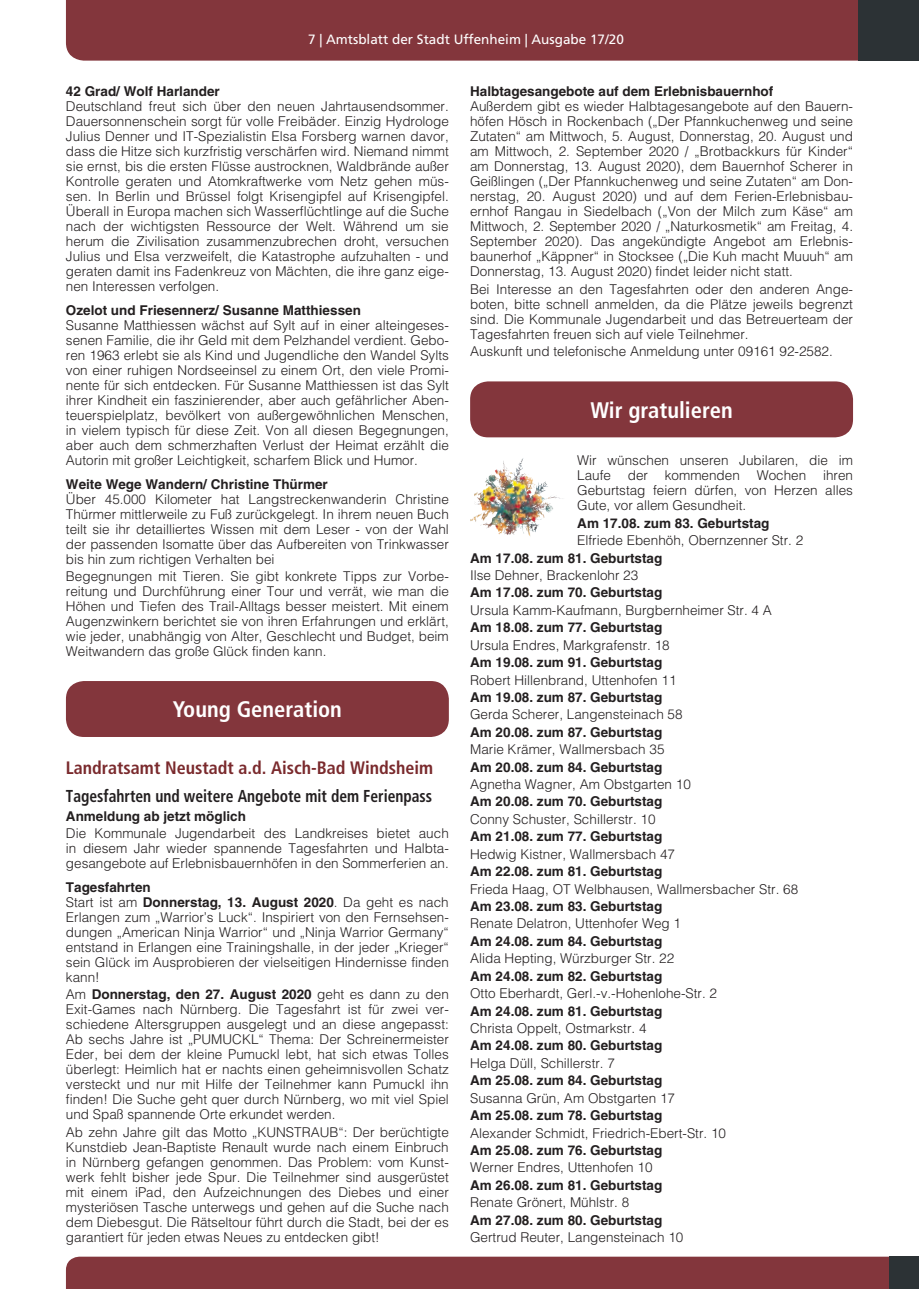
<style>
.page{position:relative;width:919px;height:1289px;background:#fff}
.page>*{position:absolute;margin:0;border:0;box-sizing:border-box;transform-origin:0 0}
.t1{font:700 condensed 22.5px "Frutiger LT";color:#fff}
.t2{font:700 condensed 18px "Frutiger LT";color:#7a2a2d}
.t3{font:700 condensed 17.25px "Frutiger LT";color:#231f20;scale:.9 1}
.t4{font:300 13.5px/15px "Helvetica LT";color:#231f20;text-align:justify}
.t5{font:700 13.5px "Helvetica LT";color:#231f20}
.t6{font:13.5px "Frutiger LT";color:#fff}
.s1{font-weight:700}
</style>
<div class="page">
<div style="left:66px;top:1256px;width:823px;height:32px;background:#83363c"></div>
<div style="left:889px;top:1256px;width:29px;height:32px;background:#2c3235"></div>
<div style="left:66px;top:0;width:792px;height:61px;background:#83363c"></div>
<div style="left:858px;top:0;width:60px;height:61px;background:#2c3235"></div>
<div style="left:470px;top:381px;width:383px;height:56px;background:#83363c;border-radius:18px"></div>
<img style="left:503px;top:458px;width:20px;height:23px">
<div style="left:66px;top:681px;width:383px;height:56px;background:#83363c;border-radius:18px"></div>
<p class="t6" style="left:308px;top:32px;width:317px">7 | Amtsblatt der Stadt Uffenheim | Ausgabe 17/20</p>
<p class="t5" style="left:470px;top:83px;width:305px">Halbtagesangebote auf dem Erlebnisbauernhof</p>
<p class="t4" style="left:470px;top:99px;width:384px">Außerdem gibt es wieder Halbtagesangebote auf den Bauern&shy;höfen Hösch in Rockenbach („Der Pfannkuchenweg und seine Zutaten“ am Mittwoch, 5. August, Donnerstag, 20. August und am Mittwoch, 2. September 2020 / „Brotbackkurs für Kinder“ am Donnerstag, 13. August 2020), dem Bauernhof Scherer in Geißlingen („Der Pfannkuchenweg und seine Zutaten“ am Don&shy;nerstag, 20. August 2020) und auf dem Ferien-Erlebnisbau&shy;ernhof Rangau in Siedelbach („Von der Milch zum Käse“ am Mittwoch, 2. September 2020 / „Naturkosmetik“ am Freitag, 4.<br>September 2020). Das angekündigte Angebot am Erlebnis&shy;baunerhof „Käppner“ in Stocksee („Die Kuh macht Muuuh“ am Donnerstag, 13. August 2020) findet leider nicht statt.</p>
<p class="t4" style="left:470px;top:281px;width:384px">Bei Interesse an den Tagesfahrten oder den anderen Ange&shy;boten, bitte schnell anmelden, da die Plätze jeweils begrenzt sind. Die Kommunale Jugendarbeit und das Betreuerteam der Tagesfahrten freuen sich auf viele Teilnehmer.</p>
<p class="t4" style="left:470px;top:343px;width:364px">Auskunft und telefonische Anmeldung unter 09161 92-2582.</p>
<p class="t5" style="left:66px;top:83px;width:155px">42 Grad/ Wolf Harlander</p>
<p class="t4" style="left:66px;top:98px;width:384px">Deutschland freut sich über den neuen Jahrtausendsommer.<br>Dauersonnenschein sorgt für volle Freibäder. Einzig Hydrologe Julius Denner und IT-Spezialistin Elsa Forsberg warnen davor, dass die Hitze sich kurzfristig verschärfen wird. Niemand nimmt sie ernst, bis die ersten Flüsse austrocknen, Waldbrände außer Kontrolle geraten und Atomkraftwerke vom Netz gehen müs&shy;sen. In Berlin und Brüssel folgt Krisengipfel auf Krisengipfel.<br>Überall in Europa machen sich Wasserflüchtlinge auf die Suche nach der wichtigsten Ressource der Welt. Während um sie herum die Zivilisation zusammenzubrechen droht, versuchen Julius und Elsa verzweifelt, die Katastrophe aufzuhalten - und geraten damit ins Fadenkreuz von Mächten, die ihre ganz eige&shy;nen Interessen verfolgen.</p>
<p class="t5" style="left:66px;top:302px;width:296px">Ozelot und Friesennerz/ Susanne Matthiessen</p>
<p class="t4" style="left:66px;top:317px;width:384px">Susanne Matthiessen wächst auf Sylt auf in einer alteingeses&shy;senen Familie, die ihr Geld mit dem Pelzhandel verdient. Gebo&shy;ren 1963 erlebt sie als Kind und Jugendliche den Wandel Sylts von einer ruhigen Nordseeinsel zu einem Ort, den viele Promi&shy;nente für sich entdecken. Für Susanne Matthiessen ist das Sylt ihrer Kindheit ein faszinierender, aber auch gefährlicher Aben&shy;teuerspielplatz, bevölkert von außergewöhnlichen Menschen, in vielem typisch für diese Zeit. Von all diesen Begegnungen, aber auch dem schmerzhaften Verlust der Heimat erzählt die Autorin mit großer Leichtigkeit, scharfem Blick und Humor.</p>
<p class="t5" style="left:66px;top:476px;width:263px">Weite Wege Wandern/ Christine Thürmer</p>
<p class="t4" style="left:66px;top:491px;width:384px">Über 45.000 Kilometer hat Langstreckenwanderin Christine Thürmer mittlerweile zu Fuß zurückgelegt. In ihrem neuen Buch teilt sie ihr detailliertes Wissen mit dem Leser - von der Wahl der passenden Isomatte über das Aufbereiten von Trinkwasser bis hin zum richtigen Verhalten bei</p>
<p class="t4" style="left:66px;top:568px;width:384px">Begegnungen mit Tieren. Sie gibt konkrete Tipps zur Vorbe&shy;reitung und Durchführung einer Tour und verrät, wie man die Höhen und Tiefen des Trail-Alltags besser meistert. Mit einem Augenzwinkern berichtet sie von ihren Erfahrungen und erklärt, wie jeder, unabhängig von Alter, Geschlecht und Budget, beim Weitwandern das große Glück finden kann.</p>
<h1 class="t1" style="left:590px;top:396px;width:144px">Wir gratulieren</h1>
<p class="t4" style="left:577px;top:453px;width:277px">Wir wünschen unseren Jubilaren, die im Laufe der kommenden Wochen ihren Geburtstag feiern dürfen, von Herzen alles Gute, vor allem Gesundheit.</p>
<p class="t5" style="left:577px;top:514px;width:194px">Am 17.08. zum 83. Geburtstag</p>
<p class="t4" style="left:577px;top:532px;width:227px">Elfriede Ebenhöh, Obernzenner Str. 2</p>
<p class="t5" style="left:470px;top:549px;width:194px">Am 17.08. zum 81. Geburtstag</p>
<p class="t4" style="left:470px;top:567px;width:170px">Ilse Dehner, Brackenlohr 23</p>
<p class="t5" style="left:470px;top:584px;width:194px">Am 17.08. zum 70. Geburtstag</p>
<p class="t4" style="left:470px;top:602px;width:303px">Ursula Kamm-Kaufmann, Burgbernheimer Str. 4 A</p>
<p class="t5" style="left:470px;top:619px;width:194px">Am 18.08. zum 77. Geburtstag</p>
<p class="t4" style="left:470px;top:637px;width:201px">Ursula Endres, Markgrafenstr. 18</p>
<p class="t5" style="left:470px;top:654px;width:194px">Am 19.08. zum 91. Geburtstag</p>
<p class="t4" style="left:470px;top:672px;width:208px">Robert Hillenbrand, Uttenhofen 11</p>
<p class="t5" style="left:470px;top:689px;width:194px">Am 19.08. zum 87. Geburtstag</p>
<p class="t4" style="left:470px;top:707px;width:214px">Gerda Scherer, Langensteinach 58</p>
<p class="t5" style="left:470px;top:723px;width:194px">Am 20.08. zum 87. Geburtstag</p>
<p class="t4" style="left:470px;top:741px;width:196px">Marie Krämer, Wallmersbach 35</p>
<p class="t5" style="left:470px;top:758px;width:194px">Am 20.08. zum 84. Geburtstag</p>
<p class="t4" style="left:470px;top:776px;width:222px">Agnetha Wagner, Am Obstgarten 10</p>
<p class="t5" style="left:470px;top:793px;width:194px">Am 20.08. zum 70. Geburtstag</p>
<p class="t4" style="left:470px;top:811px;width:187px">Conny Schuster, Schillerstr. 10</p>
<p class="t5" style="left:470px;top:828px;width:194px">Am 21.08. zum 77. Geburtstag</p>
<p class="t4" style="left:470px;top:846px;width:206px">Hedwig Kistner, Wallmersbach 47</p>
<p class="t5" style="left:470px;top:863px;width:194px">Am 22.08. zum 81. Geburtstag</p>
<p class="t4" style="left:470px;top:881px;width:329px">Frieda Haag, OT Welbhausen, Wallmersbacher Str. 68</p>
<p class="t5" style="left:470px;top:898px;width:194px">Am 23.08. zum 83. Geburtstag</p>
<p class="t4" style="left:470px;top:916px;width:212px">Renate Delatron, Uttenhofer Weg 1</p>
<p class="t5" style="left:470px;top:932px;width:194px">Am 24.08. zum 84. Geburtstag</p>
<p class="t4" style="left:470px;top:950px;width:206px">Alida Hepting, Würzburger Str. 22</p>
<p class="t5" style="left:470px;top:967px;width:194px">Am 24.08. zum 82. Geburtstag</p>
<p class="t4" style="left:470px;top:985px;width:248px">Otto Eberhardt, Gerl.-v.-Hohenlohe-Str. 2</p>
<p class="t5" style="left:470px;top:1002px;width:194px">Am 24.08. zum 81. Geburtstag</p>
<p class="t4" style="left:470px;top:1020px;width:178px">Christa Oppelt, Ostmarkstr. 4</p>
<p class="t5" style="left:470px;top:1037px;width:194px">Am 24.08. zum 80. Geburtstag</p>
<p class="t4" style="left:470px;top:1055px;width:146px">Helga Düll, Schillerstr. 7</p>
<p class="t5" style="left:470px;top:1072px;width:194px">Am 25.08. zum 84. Geburtstag</p>
<p class="t4" style="left:470px;top:1090px;width:206px">Susanna Grün, Am Obstgarten 17</p>
<p class="t5" style="left:470px;top:1107px;width:194px">Am 25.08. zum 78. Geburtstag</p>
<p class="t4" style="left:470px;top:1125px;width:257px">Alexander Schmidt, Friedrich-Ebert-Str. 10</p>
<p class="t5" style="left:470px;top:1141px;width:194px">Am 25.08. zum 76. Geburtstag</p>
<p class="t4" style="left:470px;top:1159px;width:184px">Werner Endres, Uttenhofen 10</p>
<p class="t5" style="left:470px;top:1176px;width:194px">Am 26.08. zum 81. Geburtstag</p>
<p class="t4" style="left:470px;top:1194px;width:161px">Renate Grönert, Mühlstr. 8</p>
<p class="t5" style="left:470px;top:1211px;width:194px">Am 27.08. zum 80. Geburtstag</p>
<p class="t4" style="left:470px;top:1229px;width:215px">Gertrud Reuter, Langensteinach 10</p>
<h1 class="t1" style="left:173px;top:696px;width:171px">Young Generation</h1>
<h2 class="t2" style="left:66px;top:757px;width:369px">Landratsamt Neustadt a.d. Aisch-Bad Windsheim</h2>
<p class="t3" style="left:66px;top:785px;width:408px">Tagesfahrten und weitere Angebote mit dem Ferienpass</p>
<p class="t5" style="left:66px;top:808px;width:182px">Anmeldung ab jetzt möglich</p>
<p class="t4" style="left:66px;top:825px;width:384px">Die Kommunale Jugendarbeit des Landkreises bietet auch in diesem Jahr wieder spannende Tagesfahrten und Halbta&shy;gesangebote auf Erlebnisbauernhöfen in den Sommerferien an.</p>
<p class="t4" style="left:66px;top:879px;width:384px;text-align:left"><span class="s1">Tagesfahrten<br></span>Start ist am <span class="s1">Donnerstag, 13. August 2020</span>. Da geht es nach Erlangen zum „Warrior’s Luck“. Inspiriert von den Fernsehsen&shy;dungen „American Ninja Warrior“ und „Ninja Warrior Germany“ entstand in Erlangen eine Trainingshalle, in der jeder „Krieger“ sein Glück im Ausprobieren der vielseitigen Hindernisse finden kann!</p>
<p class="t4" style="left:66px;top:986px;width:384px">Am <span class="s1">Donnerstag, den 27. August 2020</span> geht es dann zu den Exit-Games nach Nürnberg. Die Tagesfahrt ist für zwei ver&shy;schiedene Altersgruppen ausgelegt und an diese angepasst:<br>Ab sechs Jahre ist „PUMUCKL“ Thema: Der Schreinermeister Eder, bei dem der kleine Pumuckl lebt, hat sich etwas Tolles überlegt: Heimlich hat er nachts einen geheimnisvollen Schatz versteckt und nur mit Hilfe der Teilnehmer kann Pumuckl ihn finden! Die Suche geht quer durch Nürnberg, wo mit viel Spiel und Spaß spannende Orte erkundet werden.</p>
<p class="t4" style="left:66px;top:1124px;width:384px">Ab zehn Jahre gilt das Motto „KUNSTRAUB“: Der berüchtigte Kunstdieb Jean-Baptiste Renault wurde nach einem Einbruch in Nürnberg gefangen genommen. Das Problem: vom Kunst&shy;werk fehlt bisher jede Spur. Die Teilnehmer sind ausgerüstet mit einem iPad, den Aufzeichnungen des Diebes und einer mysteriösen Tasche unterwegs und gehen auf die Suche nach dem Diebesgut. Die Rätseltour führt durch die Stadt, bei der es garantiert für jeden etwas Neues zu entdecken gibt!</p>
</div>
